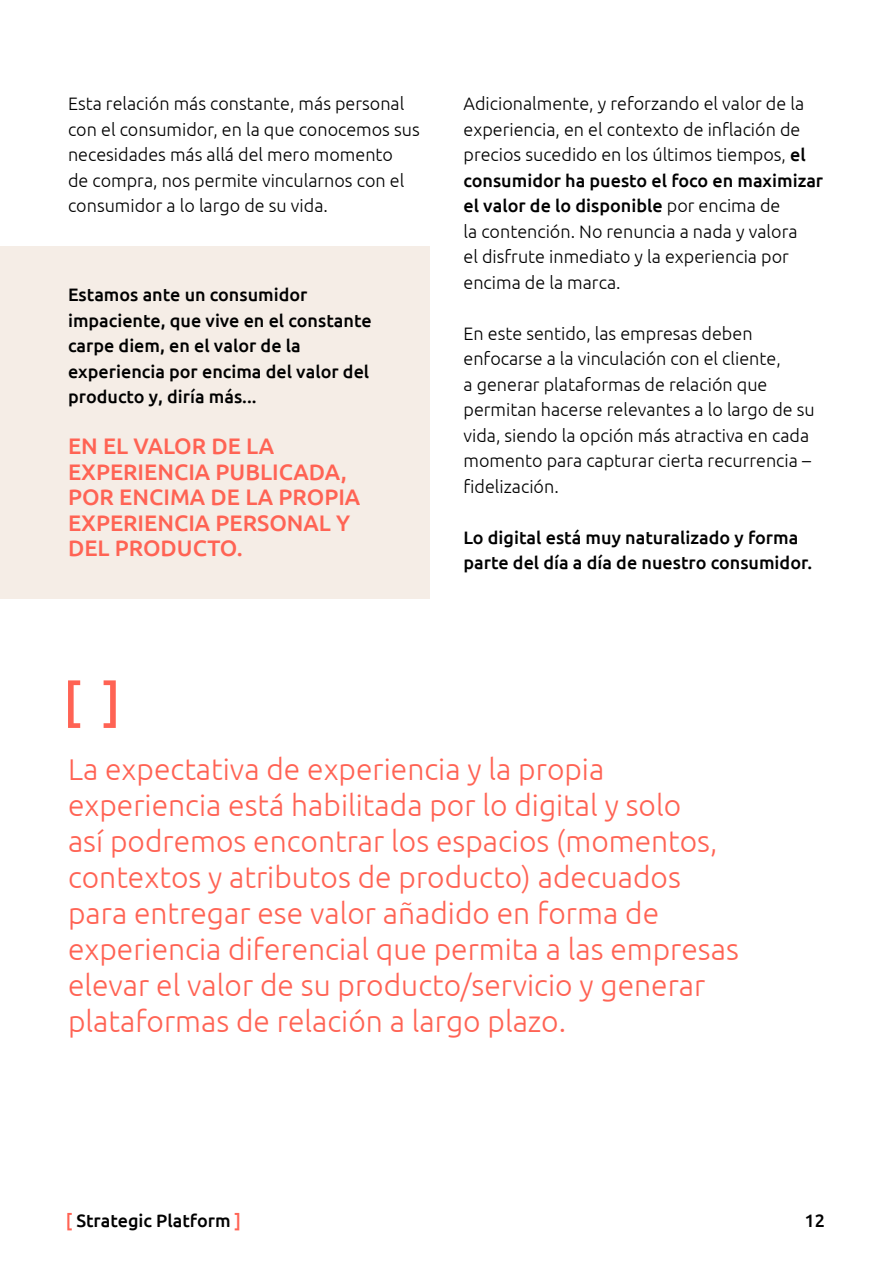
<style>
.page{position:relative;width:893px;height:1263px;background:#fff}
.page>*{position:absolute;margin:0;border:0;box-sizing:border-box;transform-origin:0 0}
.t1{font:300 30px/36px "Ubuntu";color:#ff6354}
.t2{font:500 22.5px/25.5px "Ubuntu";color:#ff6354}
.t3{font:300 18px/25.5px "Ubuntu";color:#000}
.t4{font:500 18px/25.5px "Ubuntu";color:#000}
.s1{font-weight:500}
.s2{color:#ff6354}
</style>
<div class="page">
<div style="left:0;top:247px;width:429px;height:352px;background:#f5ede6"></div>
<svg style="left:68px;top:680px;width:48px;height:48px"></svg>
<p class="t3" style="left:68px;top:91px;width:353px">Esta relación más constante, más personal con el consumidor, en la que conocemos sus necesidades más allá del mero momento<br>de compra, nos permite vincularnos con el consumidor a lo largo de su vida.</p>
<p class="t4" style="left:68px;top:282px;width:305px">Estamos ante un consumidor impaciente, que vive en el constante carpe diem, en el valor de la experiencia por encima del valor del producto y, diría más...</p>
<p class="t2" style="left:68px;top:433px;width:294px">EN EL VALOR DE LA<br>EXPERIENCIA PUBLICADA,<br>POR ENCIMA DE LA PROPIA<br>EXPERIENCIA PERSONAL Y<br>DEL PRODUCTO.</p>
<p class="t3" style="left:463px;top:91px;width:361px">Adicionalmente, y reforzando el valor de la experiencia, en el contexto de inflación de precios sucedido en los últimos tiempos, <span class="s1">el consumidor ha puesto el foco en maximizar el valor de lo disponible</span> por encima de<br>la contención. No renuncia a nada y valora<br>el disfrute inmediato y la experiencia por encima de la marca.</p>
<p class="t3" style="left:463px;top:320px;width:353px">En este sentido, las empresas deben enfocarse a la vinculación con el cliente,<br>a generar plataformas de relación que permitan hacerse relevantes a lo largo de su vida, siendo la opción más atractiva en cada momento para capturar cierta recurrencia – fidelización.</p>
<p class="t4" style="left:463px;top:524px;width:350px">Lo digital está muy naturalizado y forma parte del día a día de nuestro consumidor.</p>
<p class="t1" style="left:68px;top:750px;width:672px">La expectativa de experiencia y la propia experiencia está habilitada por lo digital y solo<br>así podremos encontrar los espacios (momentos, contextos y atributos de producto) adecuados para entregar ese valor añadido en forma de experiencia diferencial que permita a las empresas elevar el valor de su producto/servicio y generar plataformas de relación a largo plazo.</p>
<p class="t4" style="left:66px;top:1207px;width:177px"><span class="s2">[</span> Strategic Platform <span class="s2">]</span></p>
<p class="t4" style="left:804px;top:1207px;width:22px">12</p>
</div>
